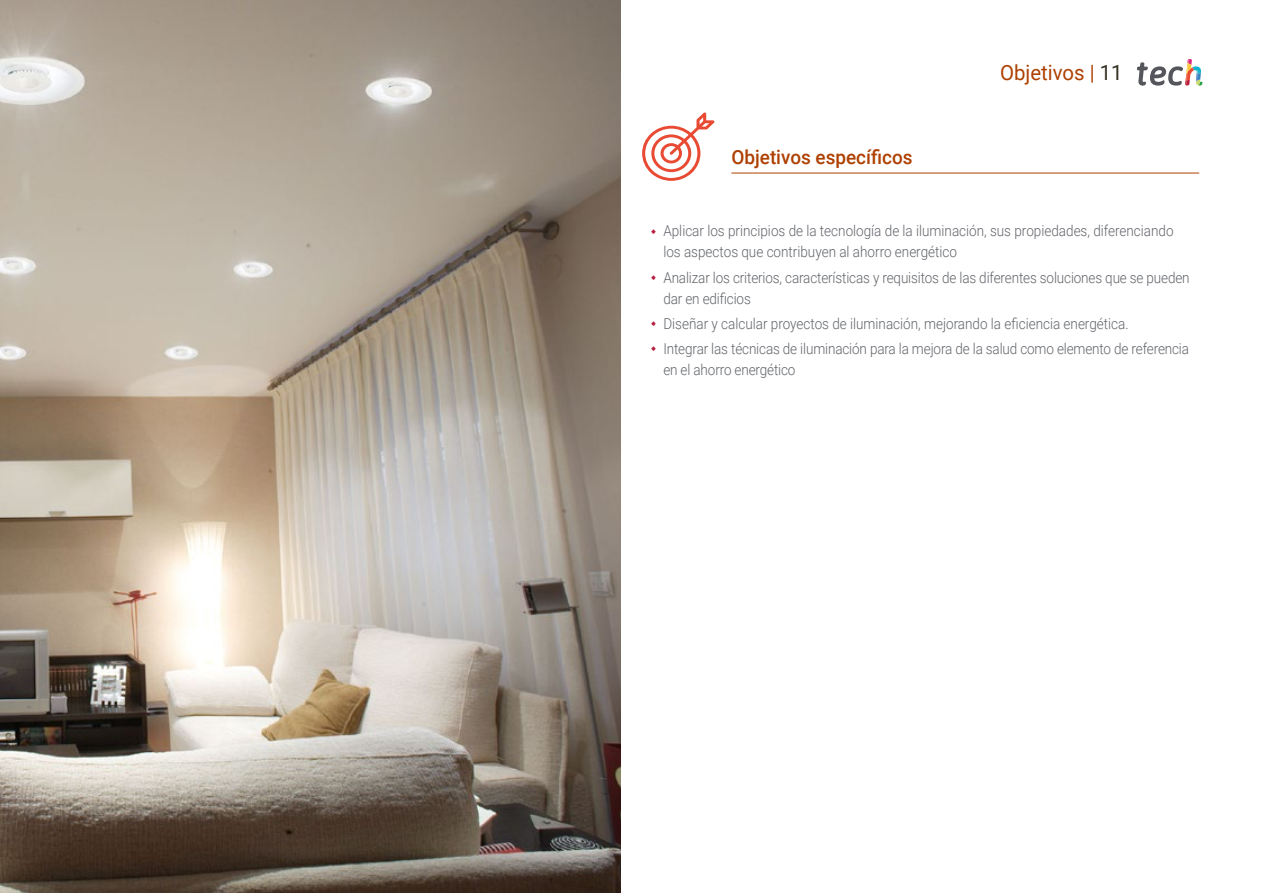
<style>
.page{position:relative;width:1263px;height:893px;background:#fff}
.page>*{position:absolute;margin:0;border:0;box-sizing:border-box;transform-origin:0 0}
.t1{font:21px "Roboto";color:#ae4000}
.t2{font:500 19.5px "Roboto";color:#ae4000}
.t3{font:300 15px/21px "Roboto";letter-spacing:-.01em;color:#61646a;scale:.9 1}
.s1{color:#312e20}
</style>
<div class="page">
<hr style="left:731px;top:173px;width:468px;height:1px;background:#ae4000">
<svg style="left:642px;top:112px;width:72px;height:69px"></svg>
<img style="left:0;top:0;width:621px;height:893px">
<svg style="left:1137px;top:59px;width:65px;height:27px"></svg>
<h2 class="t2" style="left:731px;top:144px;width:183px">Objetivos específicos</h2>
<h1 class="t1" style="left:1000px;top:57px;width:124px">Objetivos | <span class="s1">11</span></h1>
<p class="t3" style="left:663px;top:220px;width:568px">Aplicar los principios de la tecnología de la iluminación, sus propiedades, diferenciando los aspectos que contribuyen al ahorro energético</p>
<p class="t3" style="left:663px;top:266px;width:586px">Analizar los criterios, características y requisitos de las diferentes soluciones que se pueden dar en edificios</p>
<p class="t3" style="left:663px;top:310px;width:586px;line-height:25.2px">Diseñar y calcular proyectos de iluminación, mejorando la eficiencia energética.<br>Integrar las técnicas de iluminación para la mejora de la salud como elemento de referencia</p>
<p class="t3" style="left:663px;top:359px;width:148px">en el ahorro energético</p>
</div>
